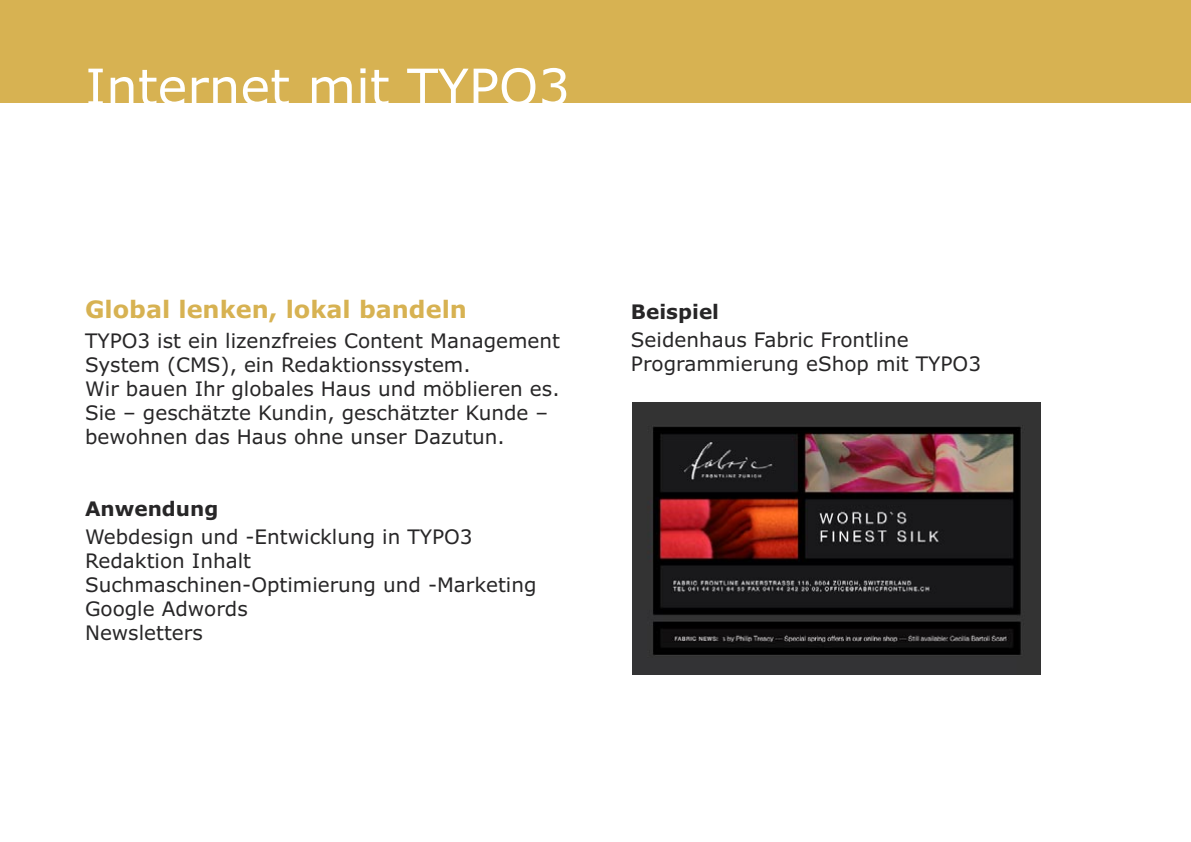
<style>
.page{position:relative;width:1191px;height:842px;background:#fff}
.page>*{position:absolute;margin:0;border:0;box-sizing:border-box;transform-origin:0 0}
.t1{font:50px "Verdana";color:#fff}
.t2{font:700 24px "Verdana";color:#d7b252}
.t3{font:20px/24px "Verdana";color:#272627}
.t4{font:700 20px "Verdana";color:#272627}
</style>
<div class="page">
<div style="left:0;top:0;width:1191px;height:102px;background:#d7b252"></div>
<img style="left:632px;top:403px;width:408px;height:271px">
<h1 class="t1" style="left:85px;top:67px;width:486px">Internet mit TYPO3</h1>
<p class="t2" style="left:85px;top:300px;width:383px">Global lenken, lokal bandeln</p>
<p class="t3" style="left:85px;top:331px;width:476px">TYPO3 ist ein lizenzfreies Content Management System (CMS), ein Redaktionssystem.<br>Wir bauen Ihr globales Haus und möblieren es.<br>Sie – geschätzte Kundin, geschätzter Kunde – bewohnen das Haus ohne unser Dazutun.</p>
<p class="t4" style="left:85px;top:501px;width:135px">Anwendung</p>
<p class="t3" style="left:85px;top:527px;width:453px">Webdesign und -Entwicklung in TYPO3<br>Redaktion Inhalt<br>Suchmaschinen-Optimierung und -Marketing<br>Google Adwords<br>Newsletters</p>
<p class="t4" style="left:631px;top:304px;width:90px">Beispiel</p>
<p class="t3" style="left:631px;top:330px;width:351px">Seidenhaus Fabric Frontline<br>Programmierung eShop mit TYPO3</p>
</div>
